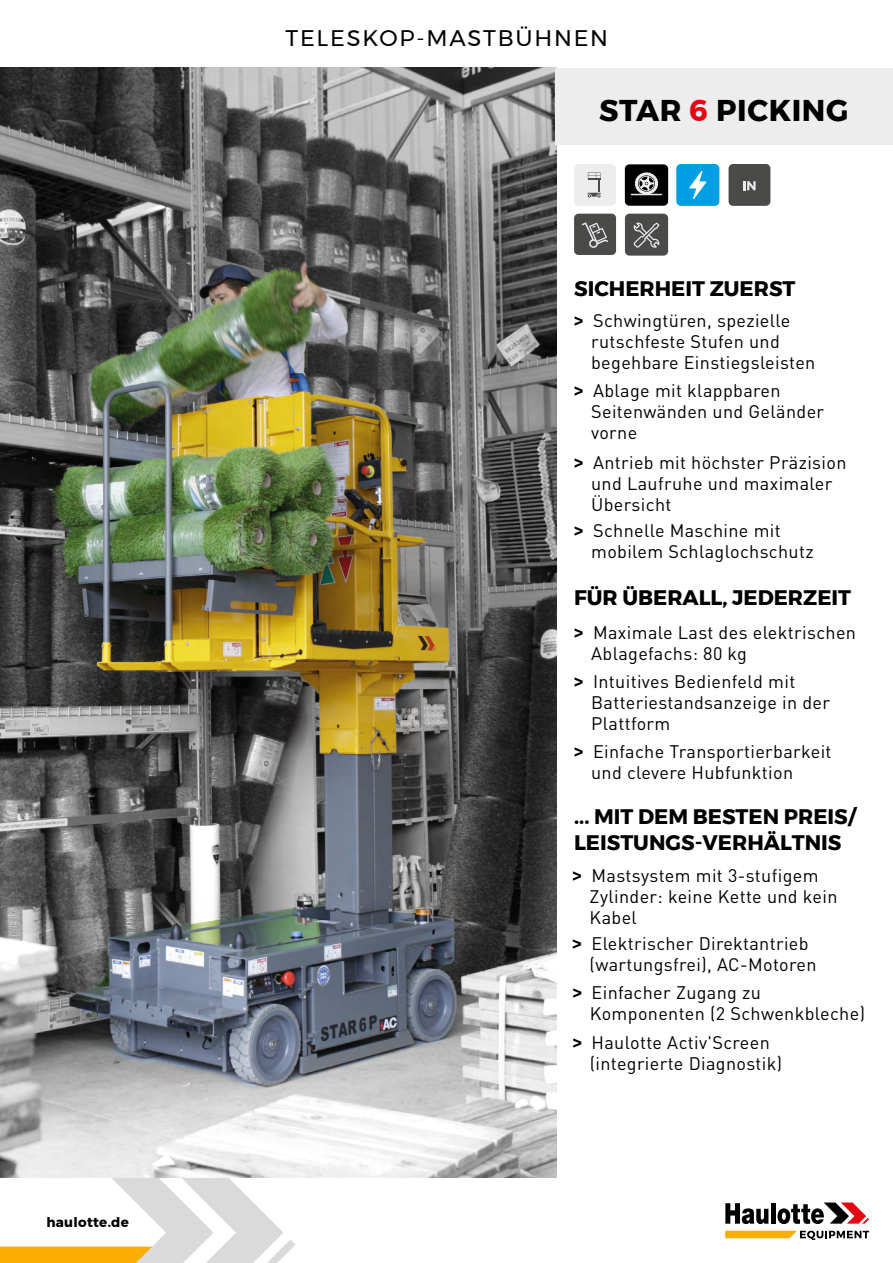
<style>
.page{position:relative;width:893px;height:1263px;background:#fff}
.page>*{position:absolute;margin:0;border:0;box-sizing:border-box;transform-origin:0 0}
.t1{font:700 30px "Montserrat";letter-spacing:.02em;color:#000}
.t2{font:22.5px "Montserrat";letter-spacing:.08em;color:#000}
.t3{font:700 21px/25.5px "Montserrat";color:#000}
.t4{font:18px/21px "DIN";letter-spacing:.02em;color:#000}
.t5{font:700 13.5px "Montserrat";letter-spacing:.02em;color:#000}
.s1{color:#e30613}
.s2{font-family:"Montserrat";font-weight:700}
</style>
<div class="page">
<div style="left:625px;top:164px;width:43px;height:42px;background:#000;border-radius:5px"></div>
<hr style="left:631px;top:194px;width:30px;height:1px;background:#e3e3e3">
<svg style="left:635px;top:172px;width:23px;height:22px"></svg>
<div style="left:574px;top:214px;width:42px;height:41px;background:#4a4a49;border-radius:4px"></div>
<svg style="left:582px;top:222px;width:26px;height:26px"></svg>
<img style="left:0;top:68px;width:556px;height:1110px">
<div style="left:556px;top:68px;width:337px;height:77px;background:#ededed"></div>
<div style="left:676px;top:164px;width:43px;height:42px;background:#009fe3;border-radius:5px"></div>
<svg style="left:689px;top:171px;width:17px;height:28px"></svg>
<div style="left:574px;top:164px;width:42px;height:42px;background:#ededed;border-radius:4px"></div>
<svg style="left:588px;top:172px;width:13px;height:26px"></svg>
<div style="left:625px;top:214px;width:43px;height:42px;background:#4a4a49;border-radius:5px"></div>
<svg style="left:633px;top:223px;width:27px;height:25px"></svg>
<div style="left:729px;top:164px;width:41px;height:42px;background:#4a4a49;border-radius:4px"></div>
<svg style="left:743px;top:181px;width:13px;height:9px"></svg>
<svg style="left:725px;top:1203px;width:43px;height:21px"></svg>
<hr style="left:771px;top:1203px;width:4px;height:21px;background:#000">
<svg style="left:777px;top:1202px;width:92px;height:22px"></svg>
<svg style="left:725px;top:1231px;width:144px;height:9px"></svg>
<svg style="left:0;top:1178px;width:296px;height:85px"></svg>
<p class="t5" style="left:46px;top:1211px;width:84px">haulotte.de</p>
<p class="t2" style="left:286px;top:21px;width:324px">TELESKOP-MASTBÜHNEN</p>
<p class="t1" style="left:599px;top:86px;width:251px">STAR <span class="s1">6</span> PICKING</p>
<p class="t3" style="left:574px;top:276px;width:223px">SICHERHEIT ZUERST</p>
<p class="t4" style="left:591px;top:310px;width:226px;text-indent:-17px"><span class="s2">&gt;</span> Schwingtüren, spezielle rutschfeste Stufen und begehbare Einstiegsleisten</p>
<p class="t4" style="left:591px;top:379px;width:234px;text-indent:-17px"><span class="s2">&gt;</span> Ablage mit klappbaren<br>Seitenwänden und Geländer vorne</p>
<p class="t4" style="left:591px;top:451px;width:257px;text-indent:-17px"><span class="s2">&gt;</span> Antrieb mit höchster Präzision und Laufruhe und maximaler<br>Übersicht</p>
<p class="t4" style="left:591px;top:519px;width:224px;text-indent:-17px"><span class="s2">&gt;</span> Schnelle Maschine mit mobilem Schlaglochschutz</p>
<p class="t3" style="left:574px;top:585px;width:279px">FÜR ÜBERALL, JEDERZEIT</p>
<p class="t4" style="left:591px;top:621px;width:266px;text-indent:-17px"><span class="s2">&gt;</span> Maximale Last des elektrischen<br>Ablagefachs: 80 kg</p>
<p class="t4" style="left:591px;top:670px;width:240px;text-indent:-17px"><span class="s2">&gt;</span> Intuitives Bedienfeld mit<br>Batteriestandsanzeige in der<br>Plattform</p>
<p class="t4" style="left:591px;top:741px;width:242px;text-indent:-17px"><span class="s2">&gt;</span> Einfache Transportierbarkeit und clevere Hubfunktion</p>
<p class="t3" style="left:574px;top:804px;width:284px">... MIT DEM BESTEN PREIS/<br>LEISTUNGS-VERHÄLTNIS</p>
<p class="t4" style="left:590px;top:864px;width:249px;text-indent:-17px"><span class="s2">&gt;</span> Mastsystem mit 3-stufigem<br>Zylinder: keine Kette und kein<br>Kabel</p>
<p class="t4" style="left:590px;top:933px;width:228px;text-indent:-17px"><span class="s2">&gt;</span> Elektrischer Direktantrieb (wartungsfrei), AC-Motoren</p>
<p class="t4" style="left:590px;top:981px;width:277px;text-indent:-17px"><span class="s2">&gt;</span> Einfacher Zugang zu<br>Komponenten (2 Schwenkbleche)</p>
<p class="t4" style="left:590px;top:1031px;width:194px;text-indent:-17px"><span class="s2">&gt;</span> Haulotte Activ'Screen (integrierte Diagnostik)</p>
</div>
